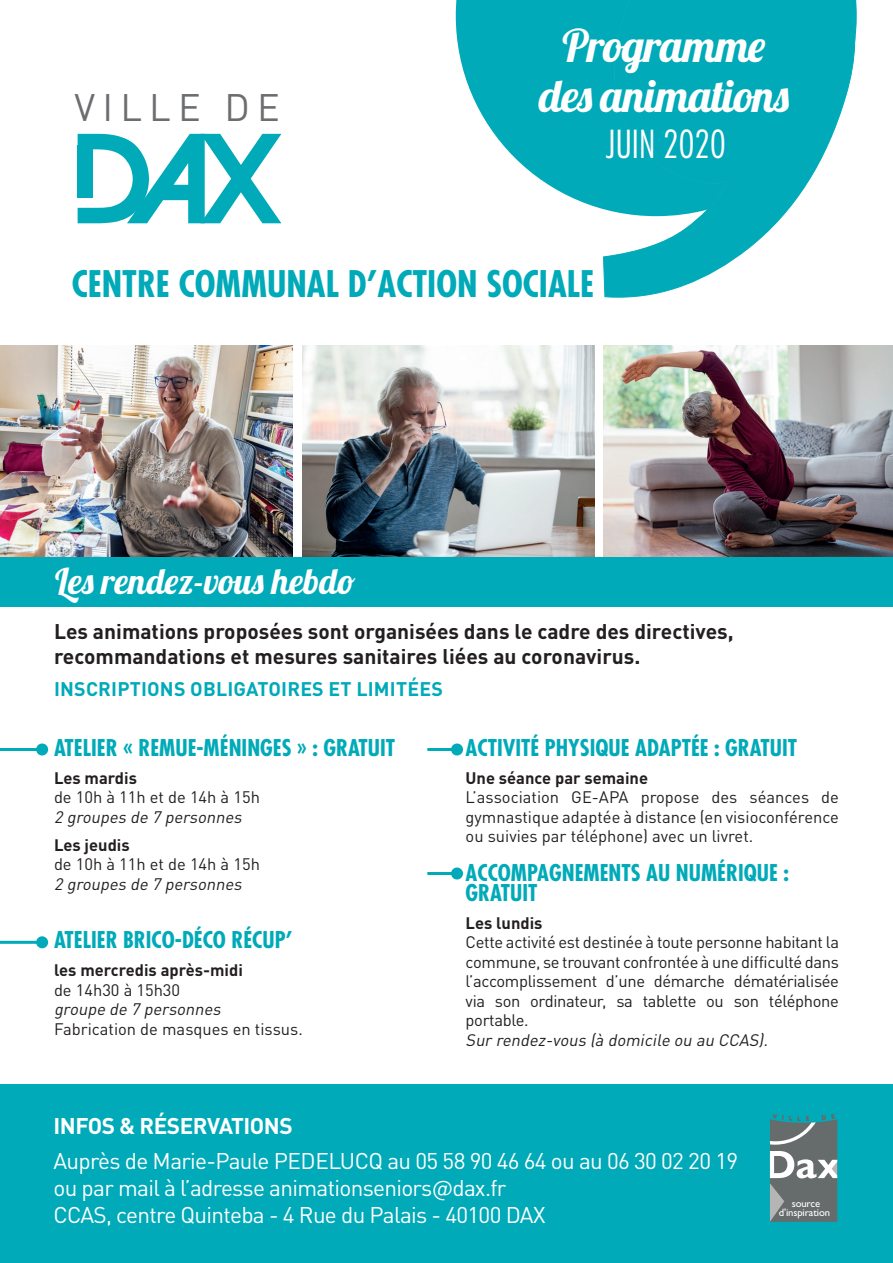
<style>
.page{position:relative;width:893px;height:1263px;background:#fff}
.page>*{position:absolute;margin:0;border:0;box-sizing:border-box;transform-origin:0 0}
.t1{font:45px "Lobster 1.4";letter-spacing:-.02em;color:#fff}
.t2{font:37.8px "DINOT";letter-spacing:.19em;color:#6c6d70}
.t3{font:300 condensed 37.65px "Futura Std";color:#fff}
.t4{font:35.85px "Lobster 1.4";color:#fff}
.t5{font:700 condensed 35.7px "Futura Std";color:#00aab8}
.t6{font:22.5px/27px "DINOT";letter-spacing:-.03em;color:#fff}
.t7{font:700 condensed 22.5px/19.5px "Futura Std";color:#00aab8}
.t8{font:700 22.5px "DINOT";letter-spacing:-.02em;color:#fff}
.t9{font:700 21px/25.2px "DINOT";color:#231f20}
.t10{font:700 19.5px "DINOT";letter-spacing:.01em;color:#00aab8}
.t11{font:16.5px/19.5px "DINOT";color:#231f20;text-align:justify}
.t12{font:italic 16.5px "DINOT";color:#231f20}
.t13{font:700 16.5px "DINOT";color:#231f20}
.t14{font:10.65px/9.4px "Gill Sans";letter-spacing:-.01em;color:#fff;text-align:center}
</style>
<div class="page">
<img style="left:604px;top:346px;width:289px;height:211px">
<img style="left:302px;top:346px;width:292px;height:211px">
<img style="left:0;top:346px;width:293px;height:211px">
<svg style="left:456px;top:0;width:401px;height:209px;fill:#00aab8"></svg>
<svg style="left:603px;top:0;width:253px;height:298px;fill:#00aab8"></svg>
<svg style="left:78px;top:134px;width:203px;height:89px"></svg>
<div style="left:78px;top:145px;width:15px;height:52px;background:#00aab8"></div>
<div style="left:0;top:557px;width:893px;height:49px;background:#00aab8"></div>
<div style="left:0;top:1084px;width:893px;height:179px;background:#00aab8"></div>
<svg style="left:770px;top:1114px;width:67px;height:108px;background:#788686"></svg>
<hr style="left:0;top:748px;width:42px;height:3px;background:#00aab8">
<div style="left:36px;top:743px;width:12px;height:12px;background:#00aab8;border-radius:50%"></div>
<hr style="left:427px;top:748px;width:30px;height:3px;background:#00aab8">
<div style="left:451px;top:743px;width:12px;height:12px;background:#00aab8;border-radius:50%"></div>
<hr style="left:427px;top:872px;width:30px;height:3px;background:#00aab8">
<div style="left:451px;top:867px;width:12px;height:12px;background:#00aab8;border-radius:50%"></div>
<hr style="left:0;top:941px;width:42px;height:3px;background:#00aab8">
<div style="left:36px;top:936px;width:12px;height:12px;background:#00aab8;border-radius:50%"></div>
<h2 class="t2" style="left:75px;top:84px;width:207px">VILLE DE</h2>
<h1 class="t1" style="left:563px;top:17px;width:204px">Programme</h1>
<h1 class="t1" style="left:539px;top:67px;width:251px">des animations</h1>
<h3 class="t3" style="left:606px;top:122px;width:121px">JUIN 2020</h3>
<h3 class="t5" style="left:72px;top:262px;width:524px">CENTRE COMMUNAL D’ACTION SOCIALE</h3>
<h3 class="t4" style="left:55px;top:559px;width:302px">Les rendez-vous hebdo</h3>
<p class="t9" style="left:54px;top:618px;width:681px">Les animations proposées sont organisées dans le cadre des directives, recommandations et mesures sanitaires liées au coronavirus.</p>
<p class="t10" style="left:54px;top:676px;width:390px">INSCRIPTIONS OBLIGATOIRES ET LIMITÉES</p>
<h3 class="t7" style="left:54px;top:738px;width:343px">ATELIER « REMUE-MÉNINGES » : GRATUIT</h3>
<p class="t13" style="left:54px;top:767px;width:84px">Les mardis</p>
<p class="t11" style="left:54px;top:787px;width:207px">de 10h à 11h et de 14h à 15h</p>
<p class="t12" style="left:54px;top:806px;width:193px">2 groupes de 7 personnes</p>
<p class="t13" style="left:54px;top:834px;width:77px">Les jeudis</p>
<p class="t11" style="left:54px;top:854px;width:207px">de 10h à 11h et de 14h à 15h</p>
<p class="t12" style="left:54px;top:873px;width:193px">2 groupes de 7 personnes</p>
<h3 class="t7" style="left:54px;top:930px;width:240px">ATELIER BRICO-DÉCO RÉCUP’</h3>
<p class="t13" style="left:54px;top:959px;width:190px">les mercredis après-midi</p>
<p class="t11" style="left:54px;top:980px;width:128px">de 14h30 à 15h30</p>
<p class="t12" style="left:54px;top:999px;width:172px">groupe de 7 personnes</p>
<p class="t11" style="left:54px;top:1019px;width:250px">Fabrication de masques en tissus.</p>
<h3 class="t7" style="left:466px;top:738px;width:333px">ACTIVITÉ PHYSIQUE ADAPTÉE : GRATUIT</h3>
<p class="t13" style="left:466px;top:767px;width:184px">Une séance par semaine</p>
<p class="t11" style="left:466px;top:787px;width:375px">L’association GE-APA propose des séances de gymnastique adaptée à distance (en visioconférence ou suivies par téléphone) avec un livret.</p>
<h3 class="t7" style="left:466px;top:863px;width:325px">ACCOMPAGNEMENTS AU NUMÉRIQUE :<br>GRATUIT</h3>
<p class="t13" style="left:466px;top:912px;width:78px">Les lundis</p>
<p class="t11" style="left:466px;top:932px;width:375px">Cette activité est destinée à toute personne habitant la commune, se trouvant confrontée à une difficulté dans l’accomplissement d’une démarche dématérialisée via son ordinateur, sa tablette ou son téléphone portable.</p>
<p class="t12" style="left:466px;top:1029px;width:307px">Sur rendez-vous (à domicile ou au CCAS).</p>
<h3 class="t8" style="left:54px;top:1111px;width:241px">INFOS &amp; RÉSERVATIONS</h3>
<h3 class="t6" style="left:53px;top:1147px;width:686px">Auprès de Marie-Paule PEDELUCQ au 05 58 90 46 64 ou au 06 30 02 20 19 ou par mail à l’adresse animationseniors@dax.fr<br>CCAS, centre Quinteba - 4 Rue du Palais - 40100 DAX</h3>
<p class="t14" style="left:779px;top:1198px;width:53px">source d'inspiration</p>
</div>
